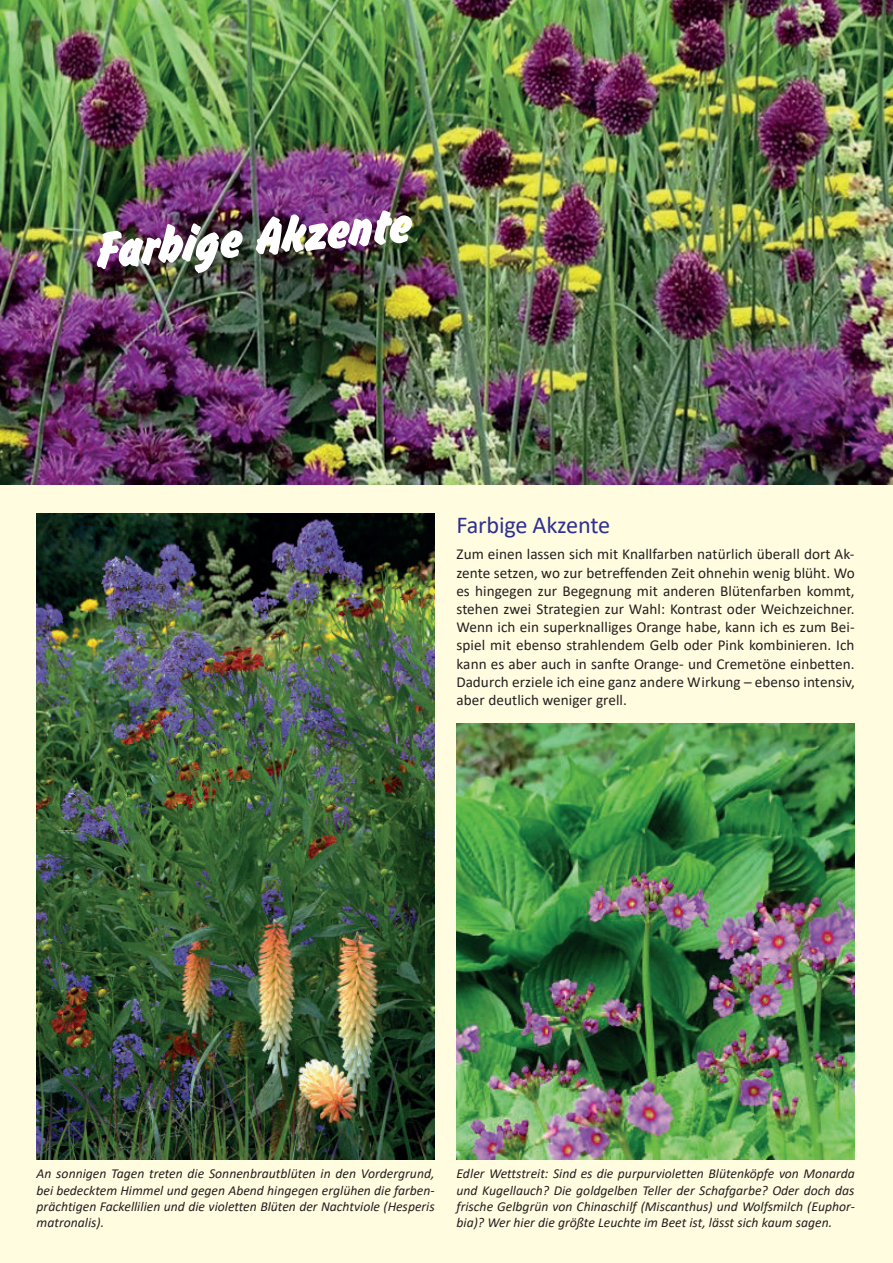
<style>
.page{position:relative;width:893px;height:1263px;background:#fff}
.page>*{position:absolute;margin:0;border:0;box-sizing:border-box;transform-origin:0 0}
.t1{font:54.75px "Flash D Bol";color:#fff}
.t2{font:24.3px "Calibri";letter-spacing:-.01em;color:#2e3092}
.t3{font:15.15px/18.3px "Calibri";letter-spacing:.005em;color:#231f20;text-align:justify}
.t4{font:italic 13.65px/16.4px "Calibri";color:#231f20;text-align:justify}
</style>
<div class="page">
<div style="left:0;top:485px;width:893px;height:778px;background:#fffce0"></div>
<img style="left:0;top:0;width:893px;height:485px">
<img style="left:37px;top:514px;width:398px;height:645px">
<img style="left:456px;top:723px;width:399px;height:436px">
<h1 class="t1" style="left:96px;top:230px;width:318px;rotate:-5deg">Farbige Akzente</h1>
<h2 class="t2" style="left:457px;top:516px;width:155px">Farbige Akzente</h2>
<p class="t3" style="left:457px;top:546px;width:400px">Zum einen lassen sich mit Knallfarben natürlich überall dort Ak&shy;zente setzen, wo zur betreffenden Zeit ohnehin wenig blüht. Wo es hingegen zur Begegnung mit anderen Blütenfarben kommt, stehen zwei Strategien zur Wahl: Kontrast oder Weichzeichner.<br>Wenn ich ein superknalliges Orange habe, kann ich es zum Bei&shy;spiel mit ebenso strahlendem Gelb oder Pink kombinieren. Ich kann es aber auch in sanfte Orange- und Cremetöne einbetten.<br>Dadurch erziele ich eine ganz andere Wirkung – ebenso intensiv, aber deutlich weniger grell.</p>
<p class="t4" style="left:37px;top:1166px;width:400px">An sonnigen Tagen treten die Sonnenbrautblüten in den Vordergrund, bei bedecktem Himmel und gegen Abend hingegen erglühen die farben&shy;prächtigen Fackellilien und die violetten Blüten der Nachtviole (Hesperis matronalis).</p>
<p class="t4" style="left:457px;top:1166px;width:400px">Edler Wettstreit: Sind es die purpurvioletten Blütenköpfe von Monarda und Kugellauch? Die goldgelben Teller der Schafgarbe? Oder doch das frische Gelbgrün von Chinaschilf (Miscanthus) und Wolfsmilch (Euphor&shy;bia)? Wer hier die größte Leuchte im Beet ist, lässt sich kaum sagen.</p>
</div>
